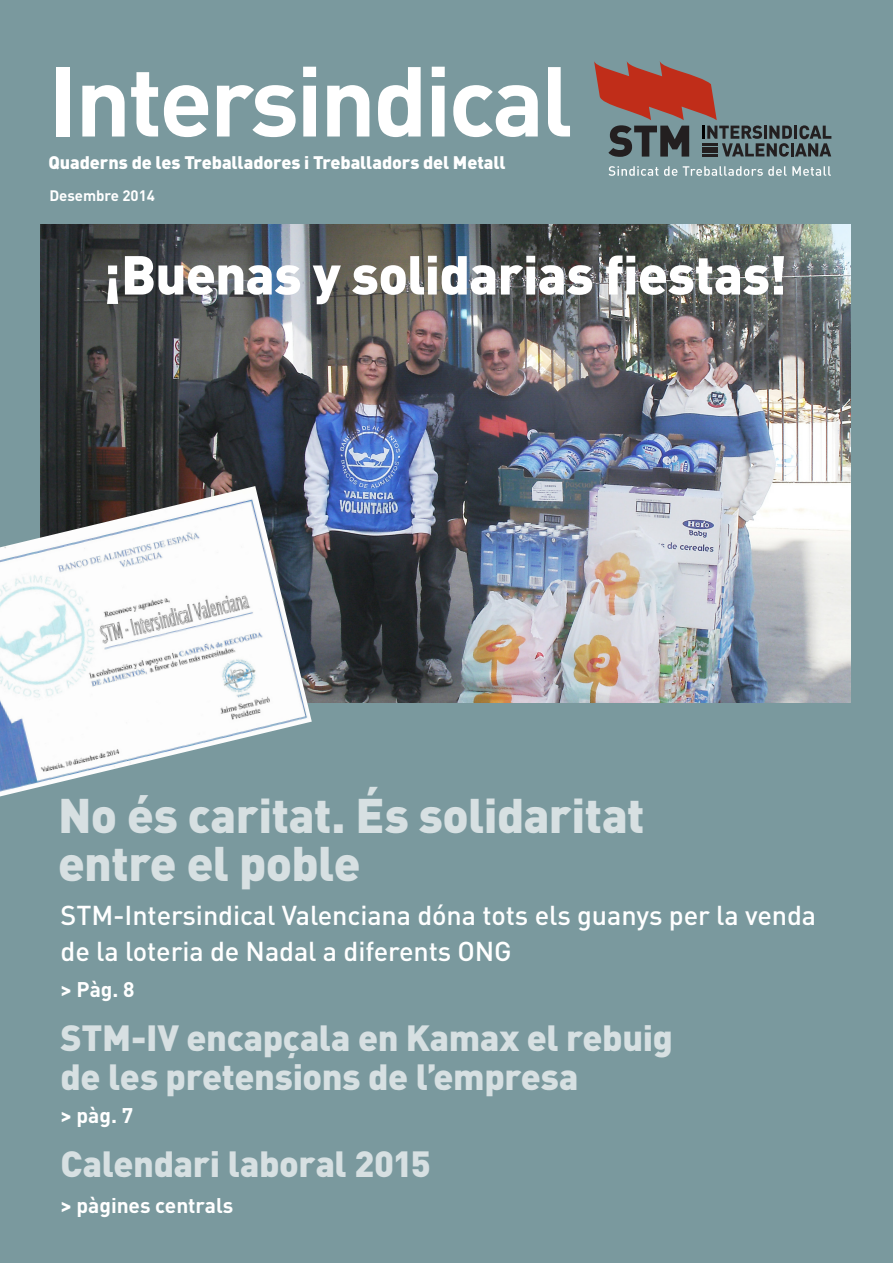
<style>
.page{position:relative;width:893px;height:1263px;background:#7a999e}
.page>*{position:absolute;margin:0;border:0;box-sizing:border-box;transform-origin:0 0}
.t1{font:700 97.5px "DIN";letter-spacing:-.03em;color:#fff}
.Titular_A_DIN_36{font:900 54px "DIN";letter-spacing:-.015em;color:#fff}
.Titular_A_DIN_36-2{font:900 48px/48px "DIN";letter-spacing:-.01em;color:#d7e0e2}
.Titular_B_DIN_24{font:900 36px/39px "DIN";letter-spacing:-.01em;color:#d7e0e2}
.Text_Base{font:500 27px/36px "DIN";letter-spacing:-.005em;color:#fff}
.Text_Base-2{font:700 21px "DIN";letter-spacing:-.005em;color:#fff}
.Titular_C_DIN_18{font:900 18px "DIN";letter-spacing:-.01em;color:#fff}
.t2{font:700 15px "DIN";letter-spacing:-.005em;color:#fff}
</style>
<div class="page">
<img style="left:40px;top:224px;width:810px;height:478px">
<svg style="left:594px;top:61px;width:237px;height:96px"></svg>
<svg style="left:609px;top:166px;width:49px;height:10px"></svg>
<svg style="left:664px;top:166px;width:13px;height:10px"></svg>
<svg style="left:683px;top:166px;width:148px;height:10px"></svg>
<img style="left:0;top:486px;width:312px;height:310px">
<p class="t1" style="left:48px;top:38px;width:526px">Intersindical</p>
<p class="Titular_C_DIN_18" style="left:48px;top:150px;width:459px">Quaderns de les Treballadores i Treballadors del Metall</p>
<p class="t2" style="left:49px;top:186px;width:107px">Desembre 2014</p>
<p class="Titular_A_DIN_36" style="left:104px;top:239px;width:685px">¡Buenas y solidarias fiestas!</p>
<p class="Titular_A_DIN_36-2" style="left:58px;top:789px;width:588px">No és caritat. És solidaritat entre el poble</p>
<p class="Text_Base" style="left:61px;top:896px;width:757px">STM-Intersindical Valenciana dóna tots els guanys per la venda de la loteria de Nadal a diferents ONG</p>
<p class="Text_Base-2" style="left:61px;top:975px;width:76px">&gt; Pàg. 8</p>
<p class="Titular_B_DIN_24" style="left:61px;top:1016px;width:614px">STM-IV encapçala en Kamax el rebuig de les pretensions de l’empresa</p>
<p class="Text_Base-2" style="left:61px;top:1101px;width:74px">&gt; pàg. 7</p>
<p class="Titular_B_DIN_24" style="left:61px;top:1142px;width:372px">Calendari laboral 2015</p>
<p class="Text_Base-2" style="left:61px;top:1191px;width:174px">&gt; pàgines centrals</p>
</div>
